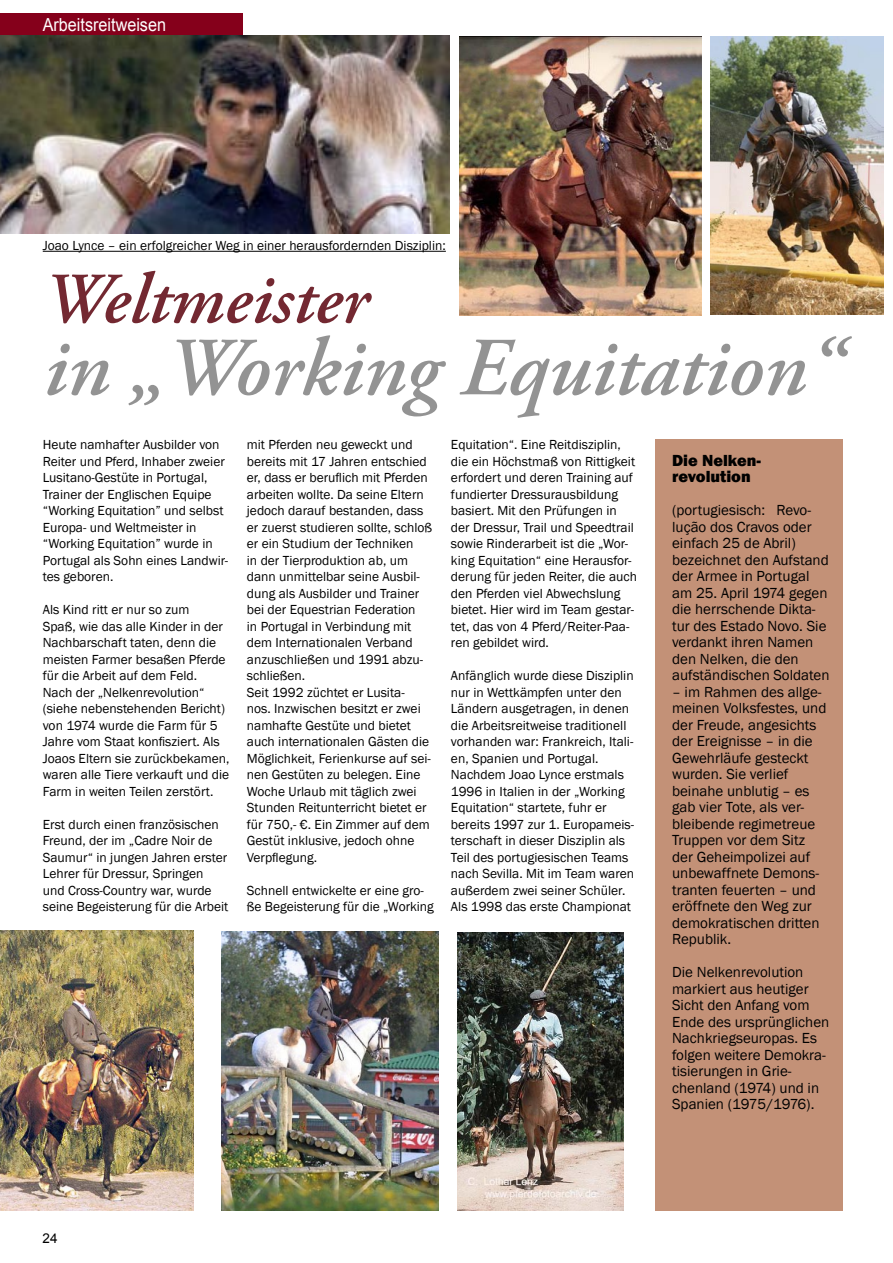
<style>
.page{position:relative;width:893px;height:1263px;background:#fff}
.page>*{position:absolute;margin:0;border:0;box-sizing:border-box;transform-origin:0 0}
._5__fliestext_-_franklin_9{font:italic 600 82.5px "Adobe Garamond Pro";color:#939393}
._5__fliestext_-_franklin_9-2{font:italic 600 72px "Adobe Garamond Pro";color:#732831}
._1__themen_-_linke_seite{font:18px "Arial";color:#fff;scale:.9 1}
._5__fliestext_-_franklin_9-3{font:800 16.5px "Franklin Gothic";color:#000}
._5__fliestext_-_franklin_9-4{font:15px/16.5px "Franklin Gothic";color:#000}
._5__fliestext_-_franklin_9-5{font:13.5px/16.5px "Franklin Gothic";color:#000}
.t1{font:13.5px "Arial";color:#000}
</style>
<div class="page">
<div style="left:0;top:14px;width:243px;height:21px;background:#85001b"></div>
<hr style="left:43px;top:251px;width:403px;height:1px;background:#000">
<img style="left:457px;top:933px;width:166px;height:278px">
<img style="left:0;top:36px;width:449px;height:198px">
<img style="left:710px;top:36px;width:173px;height:278px">
<img style="left:459px;top:36px;width:242px;height:279px">
<img style="left:0;top:930px;width:193px;height:281px">
<img style="left:221px;top:932px;width:217px;height:279px">
<div style="left:655px;top:440px;width:187px;height:771px;background:#c39177"></div>
<p class="_1__themen_-_linke_seite" style="left:43px;top:13px;width:139px">Arbeitsreitweisen</p>
<p class="_5__fliestext_-_franklin_9-5" style="left:43px;top:238px;width:405px">Joao Lynce – ein erfolgreicher Weg in einer herausfordernden Disziplin:</p>
<p class="_5__fliestext_-_franklin_9-2" style="left:43px;top:258px;width:327px">Weltmeister</p>
<p class="_5__fliestext_-_franklin_9" style="left:43px;top:321px;width:801px">in „Working Equitation“</p>
<p class="_5__fliestext_-_franklin_9-5" style="left:43px;top:437px;width:187px">Heute namhafter Ausbilder von<br>Reiter und Pferd, Inhaber zweier<br>Lusitano-Gestüte in Portugal,<br>Trainer der Englischen Equipe “Working Equitation” und selbst<br>Europa- und Weltmeister in “Working Equitation” wurde in<br>Portugal als Sohn eines Landwir&shy;tes geboren.</p>
<p class="_5__fliestext_-_franklin_9-5" style="left:43px;top:602px;width:188px">Als Kind ritt er nur so zum<br>Spaß, wie das alle Kinder in der<br>Nachbarschaft taten, denn die meisten Farmer besaßen Pferde für die Arbeit auf dem Feld.<br>Nach der „Nelkenrevolution“ (siehe nebenstehenden Bericht) von 1974 wurde die Farm für 5<br>Jahre vom Staat konfisziert. Als<br>Joaos Eltern sie zurückbekamen, waren alle Tiere verkauft und die<br>Farm in weiten Teilen zerstört.</p>
<p class="_5__fliestext_-_franklin_9-5" style="left:43px;top:816px;width:187px">Erst durch einen französischen<br>Freund, der im „Cadre Noir de<br>Saumur“ in jungen Jahren erster<br>Lehrer für Dressur, Springen und Cross-Country war, wurde seine Begeisterung für die Arbeit</p>
<p class="_5__fliestext_-_franklin_9-5" style="left:247px;top:437px;width:187px">mit Pferden neu geweckt und bereits mit 17 Jahren entschied er, dass er beruflich mit Pferden arbeiten wollte. Da seine Eltern jedoch darauf bestanden, dass er zuerst studieren sollte, schloß er ein Studium der Techniken<br>in der Tierproduktion ab, um dann unmittelbar seine Ausbil&shy;dung als Ausbilder und Trainer bei der Equestrian Federation<br>in Portugal in Verbindung mit dem Internationalen Verband anzuschließen und 1991 abzu&shy;schließen.</p>
<p class="_5__fliestext_-_franklin_9-5" style="left:247px;top:684px;width:185px">Seit 1992 züchtet er Lusita&shy;nos. Inzwischen besitzt er zwei namhafte Gestüte und bietet auch internationalen Gästen die<br>Möglichkeit, Ferienkurse auf sei&shy;nen Gestüten zu belegen. Eine<br>Woche Urlaub mit täglich zwei<br>Stunden Reitunterricht bietet er für 750,- €. Ein Zimmer auf dem<br>Gestüt inklusive, jedoch ohne<br>Verpflegung.</p>
<p class="_5__fliestext_-_franklin_9-5" style="left:247px;top:882px;width:189px">Schnell entwickelte er eine gro&shy;ße Begeisterung für die „Working</p>
<p class="_5__fliestext_-_franklin_9-5" style="left:451px;top:437px;width:188px">Equitation“. Eine Reitdisziplin, die ein Höchstmaß von Rittigkeit erfordert und deren Training auf fundierter Dressurausbildung basiert. Mit den Prüfungen in der Dressur, Trail und Speedtrail sowie Rinderarbeit ist die „Wor&shy;king Equitation“ eine Herausfor&shy;derung für jeden Reiter, die auch den Pferden viel Abwechslung bietet. Hier wird im Team gestar&shy;tet, das von 4 Pferd/Reiter-Paa&shy;ren gebildet wird.</p>
<p class="_5__fliestext_-_franklin_9-5" style="left:451px;top:668px;width:184px">Anfänglich wurde diese Disziplin nur in Wettkämpfen unter den<br>Ländern ausgetragen, in denen die Arbeitsreitweise traditionell vorhanden war: Frankreich, Itali&shy;en, Spanien und Portugal.</p>
<p class="_5__fliestext_-_franklin_9-5" style="left:451px;top:767px;width:185px">Nachdem Joao Lynce erstmals<br>1996 in Italien in der „Working<br>Equitation“ startete, fuhr er bereits 1997 zur 1. Europameis&shy;terschaft in dieser Disziplin als<br>Teil des portugiesischen Teams nach Sevilla. Mit im Team waren außerdem zwei seiner Schüler.<br>Als 1998 das erste Championat</p>
<p class="_5__fliestext_-_franklin_9-3" style="left:672px;top:449px;width:90px">Die Nelken-</p>
<p class="_5__fliestext_-_franklin_9-3" style="left:672px;top:466px;width:80px">revolution</p>
<p class="_5__fliestext_-_franklin_9-4" style="left:672px;top:502px;width:159px">(portugiesisch: Revo&shy;lução dos Cravos oder einfach 25 de Abril) bezeichnet den Aufstand der Armee in Portugal am 25. April 1974 gegen die herrschende Dikta&shy;tur des Estado Novo. Sie verdankt ihren Namen den Nelken, die den aufständischen Soldaten</p>
<p class="_5__fliestext_-_franklin_9-4" style="left:672px;top:684px;width:156px">– im Rahmen des allge&shy;meinen Volksfestes, und der Freude, angesichts der Ereignisse – in die<br>Gewehrläufe gesteckt wurden. Sie verlief beinahe unblutig – es gab vier Tote, als ver&shy;bleibende regimetreue<br>Truppen vor dem Sitz der Geheimpolizei auf unbewaffnete Demons&shy;tranten feuerten – und eröffnete den Weg zur demokratischen dritten<br>Republik.</p>
<p class="_5__fliestext_-_franklin_9-4" style="left:672px;top:964px;width:159px">Die Nelkenrevolution markiert aus heutiger<br>Sicht den Anfang vom<br>Ende des ursprünglichen<br>Nachkriegseuropas. Es folgen weitere Demokra&shy;tisierungen in Grie&shy;chenland (1974) und in<br>Spanien (1975/1976).</p>
<p class="t1" style="left:43px;top:1229px;width:17px">24</p>
</div>
